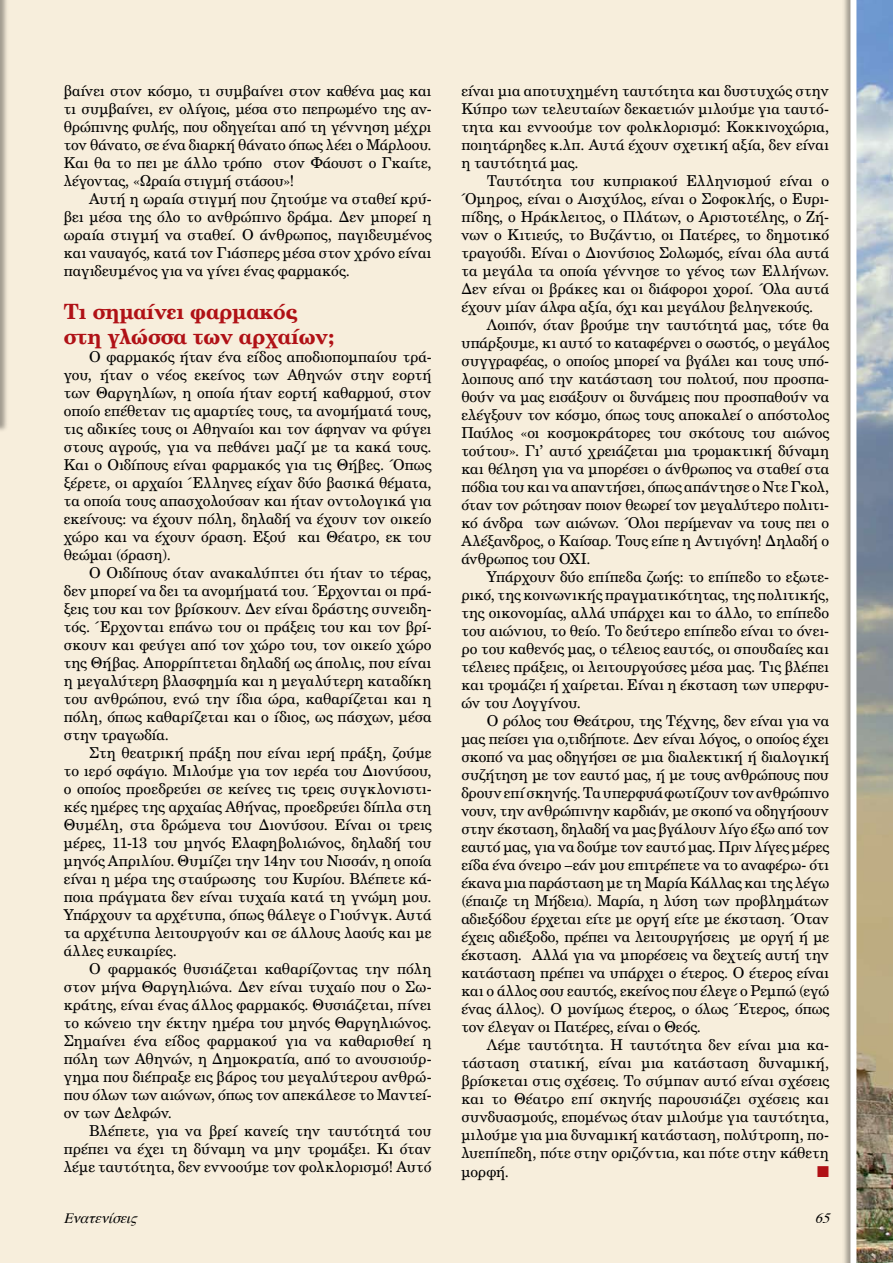
<style>
.page{position:relative;width:893px;height:1263px;background:#fff}
.page>*{position:absolute;margin:0;border:0;box-sizing:border-box;transform-origin:0 0}
.t1{font:21px/25.2px "UB Century Bold";color:#b01116}
.t2{font:15.75px "Zapf Dingbats ITC";color:#b01116}
.t3{font:15px/18px "UB Century";letter-spacing:-.005em;color:#000;text-align:justify}
.t4{font:italic 14.25px "Times";color:#000}
</style>
<div class="page">
<div style="left:0;top:0;width:885px;height:1263px;background:#f7eedc"></div>
<div style="left:841px;top:0;width:52px;height:1263px;background:#000;opacity:.35"></div>
<svg style="left:850px;top:0;width:43px;height:1263px;background:#acafab"></svg>
<div style="left:0;top:0;width:10px;height:434px;background:#000;opacity:.35"></div>
<svg style="left:0;top:0;width:1px;height:424px"></svg>
<p class="t3" style="left:64px;top:81px;width:369px">βαίνει στον κόσμο, τι συμβαίνει στον καθένα μας και τι συμβαίνει, εν ολίγοις, μέσα στο πεπρωμένο της αν&shy;θρώπινης φυλής, που οδηγείται από τη γέννηση μέχρι τον θάνατο, σε ένα διαρκή θάνατο όπως λέει ο Μάρλοου.<br>Και θα το πει με άλλο τρόπο στον Φάουστ ο Γκαίτε, λέγοντας, «Ωραία στιγμή στάσου»!</p>
<p class="t3" style="left:64px;top:189px;width:369px;text-indent:26px">Αυτή η ωραία στιγμή που ζητούμε να σταθεί κρύ&shy;βει μέσα της όλο το ανθρώπινο δράμα. Δεν μπορεί η ωραία στιγμή να σταθεί. Ο άνθρωπος, παγιδευμένος και ναυαγός, κατά τον Γιάσπερς μέσα στον χρόνο είναι παγιδευμένος για να γίνει ένας φαρμακός.</p>
<h1 class="t1" style="left:64px;top:298px;width:272px">Τι σημαίνει φαρμακός στη γλώσσα των αρχαίων;</h1>
<p class="t3" style="left:64px;top:347px;width:369px;text-indent:26px">Ο φαρμακός ήταν ένα είδος αποδιοπομπαίου τρά&shy;γου, ήταν ο νέος εκείνος των Αθηνών στην εορτή των Θαργηλίων, η οποία ήταν εορτή καθαρμού, στον οποίο επέθεταν τις αμαρτίες τους, τα ανομήματά τους, τις αδικίες τους οι Αθηναίοι και τον άφηναν να φύγει στους αγρούς, για να πεθάνει μαζί με τα κακά τους.<br>Και ο Οιδίπους είναι φαρμακός για τις Θήβες. Όπως ξέρετε, οι αρχαίοι Έλληνες είχαν δύο βασικά θέματα, τα οποία τους απασχολούσαν και ήταν οντολογικά για εκείνους: να έχουν πόλη, δηλαδή να έχουν τον οικείο χώρο και να έχουν όραση. Εξού και Θέατρο, εκ του θεώμαι (όραση).</p>
<p class="t3" style="left:64px;top:563px;width:369px;text-indent:26px">Ο Οιδίπους όταν ανακαλύπτει ότι ήταν το τέρας, δεν μπορεί να δει τα ανομήματά του. Έρχονται οι πρά&shy;ξεις του και τον βρίσκουν. Δεν είναι δράστης συνειδη&shy;τός. Έρχονται επάνω του οι πράξεις του και τον βρί&shy;σκουν και φεύγει από τον χώρο του, τον οικείο χώρο της Θήβας. Απορρίπτεται δηλαδή ως άπολις, που είναι η μεγαλύτερη βλασφημία και η μεγαλύτερη καταδίκη του ανθρώπου, ενώ την ίδια ώρα, καθαρίζεται και η πόλη, όπως καθαρίζεται και ο ίδιος, ως πάσχων, μέσα στην τραγωδία.</p>
<p class="t3" style="left:64px;top:743px;width:369px;text-indent:26px">Στη θεατρική πράξη που είναι ιερή πράξη, ζούμε το ιερό σφάγιο. Μιλούμε για τον ιερέα του Διονύσου, ο οποίος προεδρεύει σε κείνες τις τρεις συγκλονιστι&shy;κές ημέρες της αρχαίας Αθήνας, προεδρεύει δίπλα στη Θυμέλη, στα δρώμενα του Διονύσου. Είναι οι τρεις μέρες, 11-13 του μηνός Ελαφηβολιώνος, δηλαδή του μηνός Απριλίου. Θυμίζει την 14ην του Νισσάν, η οποία είναι η μέρα της σταύρωσης του Κυρίου. Βλέπετε κά&shy;ποια πράγματα δεν είναι τυχαία κατά τη γνώμη μου.<br>Υπάρχουν τα αρχέτυπα, όπως θάλεγε ο Γιούνγκ. Αυτά τα αρχέτυπα λειτουργούν και σε άλλους λαούς και με άλλες ευκαιρίες.</p>
<p class="t3" style="left:64px;top:959px;width:369px;text-indent:26px">Ο φαρμακός θυσιάζεται καθαρίζοντας την πόλη στον μήνα Θαργηλιώνα. Δεν είναι τυχαίο που ο Σω&shy;κράτης, είναι ένας άλλος φαρμακός. Θυσιάζεται, πίνει το κώνειο την έκτην ημέρα του μηνός Θαργηλιώνος.<br>Σημαίνει ένα είδος φαρμακού για να καθαρισθεί η πόλη των Αθηνών, η Δημοκρατία, από το ανουσιούρ&shy;γημα που διέπραξε εις βάρος του μεγαλύτερου ανθρώ&shy;που όλων των αιώνων, όπως τον απεκάλεσε το Μαντεί&shy;ον των Δελφών.</p>
<p class="t3" style="left:64px;top:1121px;width:369px;text-indent:26px">Βλέπετε, για να βρεί κανείς την ταυτότητά του πρέπει να έχει τη δύναμη να μην τρομάξει. Κι όταν λέμε ταυτότητα, δεν εννοούμε τον φολκλορισμό! Αυτό</p>
<p class="t3" style="left:461px;top:81px;width:369px">είναι μια αποτυχημένη ταυτότητα και δυστυχώς στην Κύπρο των τελευταίων δεκαετιών μιλούμε για ταυτό&shy;τητα και εννοούμε τον φολκλορισμό: Κοκκινοχώρια, ποιητάρηδες κ.λπ. Αυτά έχουν σχετική αξία, δεν είναι η ταυτότητά μας.</p>
<p class="t3" style="left:461px;top:171px;width:369px;text-indent:26px">Ταυτότητα του κυπριακού Ελληνισμού είναι ο Όμηρος, είναι ο Αισχύλος, είναι ο Σοφοκλής, ο Ευρι&shy;πίδης, ο Ηράκλειτος, ο Πλάτων, ο Αριστοτέλης, ο Ζή&shy;νων ο Κιτιεύς, το Βυζάντιο, οι Πατέρες, το δημοτικό τραγούδι. Είναι ο Διονύσιος Σολωμός, είναι όλα αυτά τα μεγάλα τα οποία γέννησε το γένος των Ελλήνων.<br>Δεν είναι οι βράκες και οι διάφοροι χοροί. Όλα αυτά έχουν μίαν άλφα αξία, όχι και μεγάλου βεληνεκούς.</p>
<p class="t3" style="left:461px;top:315px;width:369px;text-indent:26px">Λοιπόν, όταν βρούμε την ταυτότητά μας, τότε θα υπάρξουμε, κι αυτό το καταφέρνει ο σωστός, ο μεγάλος συγγραφέας, ο οποίος μπορεί να βγάλει και τους υπό&shy;λοιπους από την κατάσταση του πολτού, που προσπα&shy;θούν να μας εισάξουν οι δυνάμεις που προσπαθούν να ελέγξουν τον κόσμο, όπως τους αποκαλεί ο απόστολος Παύλος «οι κοσμοκράτορες του σκότους του αιώνος τούτου». Γι’ αυτό χρειάζεται μια τρομακτική δύναμη και θέληση για να μπορέσει ο άνθρωπος να σταθεί στα πόδια του και να απαντήσει, όπως απάντησε ο Ντε Γκολ, όταν τον ρώτησαν ποιον θεωρεί τον μεγαλύτερο πολιτι&shy;κό άνδρα των αιώνων. Όλοι περίμεναν να τους πει ο Αλέξανδρος, ο Καίσαρ. Τους είπε η Αντιγόνη! Δηλαδή ο άνθρωπος του ΟΧΙ.</p>
<p class="t3" style="left:461px;top:567px;width:369px;text-indent:26px">Υπάρχουν δύο επίπεδα ζωής: το επίπεδο το εξωτε&shy;ρικό, της κοινωνικής πραγματικότητας, της πολιτικής, της οικονομίας, αλλά υπάρχει και το άλλο, το επίπεδο του αιώνιου, το θείο. Το δεύτερο επίπεδο είναι το όνει&shy;ρο του καθενός μας, ο τέλειος εαυτός, οι σπουδαίες και τέλειες πράξεις, οι λειτουργούσες μέσα μας. Τις βλέπει και τρομάζει ή χαίρεται. Είναι η έκσταση των υπερφυ&shy;ών του Λογγίνου.</p>
<p class="t3" style="left:461px;top:711px;width:369px;text-indent:26px">Ο ρόλος του Θεάτρου, της Τέχνης, δεν είναι για να μας πείσει για ο,τιδήποτε. Δεν είναι λόγος, ο οποίος έχει σκοπό να μας οδηγήσει σε μια διαλεκτική ή διαλογική συζήτηση με τον εαυτό μας, ή με τους ανθρώπους που δρουν επί σκηνής. Τα υπερφυά φωτίζουν τον ανθρώπινο νουν, την ανθρώπινην καρδιάν, με σκοπό να οδηγήσουν στην έκσταση, δηλαδή να μας βγάλουν λίγο έξω από τον εαυτό μας, για να δούμε τον εαυτό μας. Πριν λίγες μέρες είδα ένα όνειρο –εάν μου επιτρέπετε να το αναφέρω- ότι έκανα μια παράσταση με τη Μαρία Κάλλας και της λέγω (έπαιζε τη Μήδεια). Μαρία, η λύση των προβλημάτων αδιεξόδου έρχεται είτε με οργή είτε με έκσταση. Όταν έχεις αδιέξοδο, πρέπει να λειτουργήσεις με οργή ή με έκσταση. Αλλά για να μπορέσεις να δεχτείς αυτή την κατάσταση πρέπει να υπάρχει ο έτερος. Ο έτερος είναι και ο άλλος σου εαυτός, εκείνος που έλεγε ο Ρεμπώ (εγώ ένας άλλος). Ο μονίμως έτερος, ο όλως Έτερος, όπως τον έλεγαν οι Πατέρες, είναι ο Θεός.</p>
<p class="t3" style="left:461px;top:1035px;width:369px;text-indent:26px">Λέμε ταυτότητα. Η ταυτότητα δεν είναι μια κα&shy;τάσταση στατική, είναι μια κατάσταση δυναμική, βρίσκεται στις σχέσεις. Το σύμπαν αυτό είναι σχέσεις και το Θέατρο επί σκηνής παρουσιάζει σχέσεις και συνδυασμούς, επομένως όταν μιλούμε για ταυτότητα, μιλούμε για μια δυναμική κατάσταση, πολύτροπη, πο&shy;λυεπίπεδη, πότε στην οριζόντια, και πότε στην κάθετη</p>
<p class="t3" style="left:461px;top:1163px;width:49px">μορφή.</p>
<p class="t2" style="left:817px;top:1164px;width:13px">■</p>
<p class="t4" style="left:64px;top:1204px;width:81px">Eνατενίσεις</p>
<p class="t4" style="left:815px;top:1204px;width:22px">65</p>
</div>
